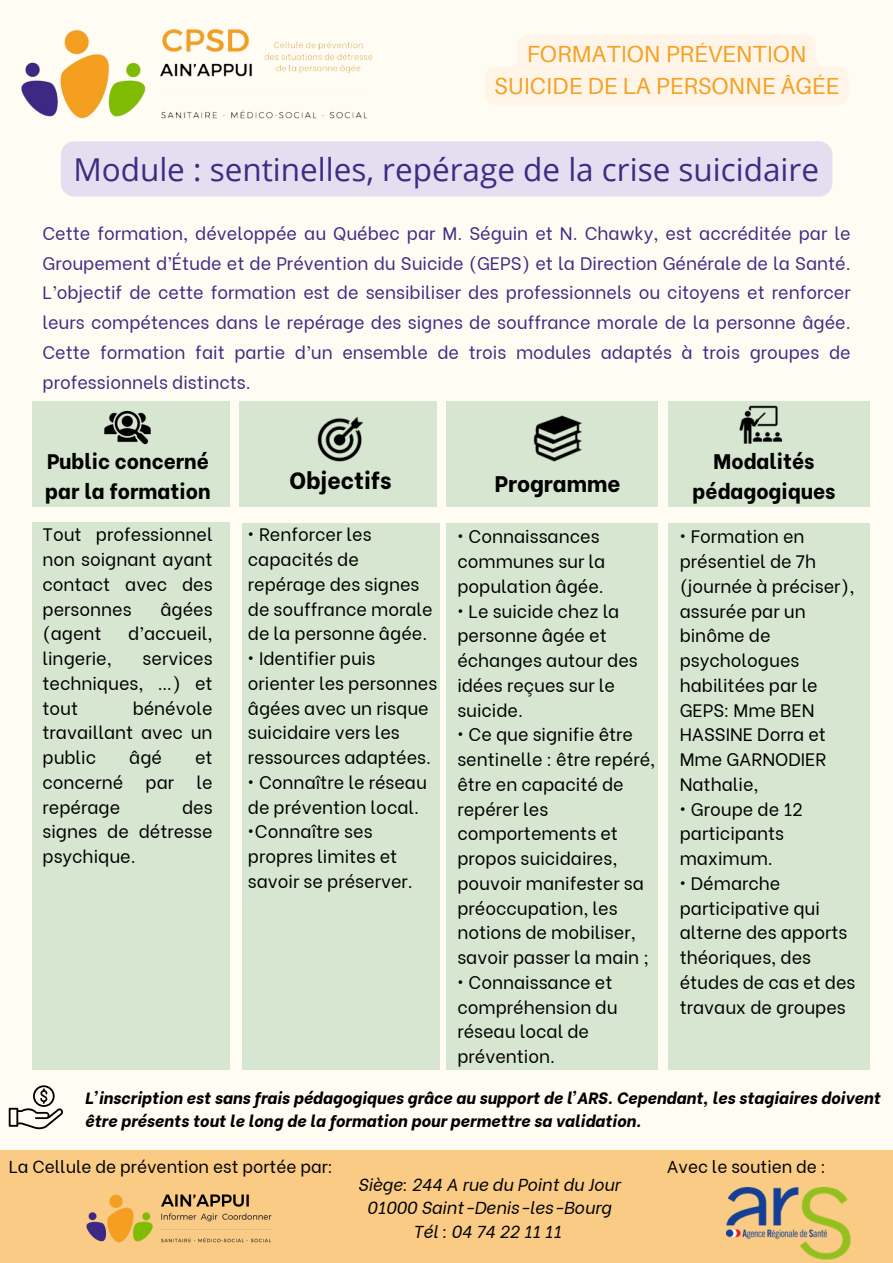
<style>
.page{position:relative;width:893px;height:1263px;background:#fffcf3}
.page>*{position:absolute;margin:0;border:0;box-sizing:border-box;transform-origin:0 0}
.t1{font:31.5px "Open Sans";color:#412a84}
.t2{font:23.25px/32.1px "Aileron";color:#f5a124;text-align:center}
.t3{font:800 23.25px "Be Vietnam";color:#000}
.t4{font:800 22.5px "Be Vietnam";color:#000}
.t5{font:800 21px/29.2px "Be Vietnam";color:#000}
.t6{font:18px/24.8px "Be Vietnam";color:#000}
.t7{font:18px/29.8px "Be Vietnam";color:#412a84;text-align:justify}
.t8{font:italic 17.25px "Be Vietnam";color:#000}
.t9{font:17.25px "Be Vietnam";color:#000}
.t10{font:italic 800 16.27px/22.5px "Be Vietnam";color:#000}
</style>
<div class="page">
<div style="left:33px;top:402px;width:197px;height:105px;background:#d7e6d0"></div>
<div style="left:240px;top:402px;width:197px;height:105px;background:#d7e6d0"></div>
<div style="left:446px;top:402px;width:212px;height:105px;background:#d7e6d0"></div>
<div style="left:668px;top:401px;width:201px;height:105px;background:#d7e6d0"></div>
<img style="left:317px;top:416px;width:47px;height:46px">
<img style="left:533px;top:415px;width:49px;height:47px">
<img style="left:739px;top:405px;width:44px;height:39px">
<img style="left:101px;top:401px;width:53px;height:44px">
<div style="left:0;top:1151px;width:893px;height:112px;background:#f9cb85"></div>
<img style="left:86px;top:1194px;width:186px;height:49px">
<img style="left:726px;top:1188px;width:125px;height:72px">
<svg style="left:9px;top:1085px;width:54px;height:44px"></svg>
<div style="left:33px;top:523px;width:197px;height:547px;background:#d7e6d0"></div>
<div style="left:242px;top:523px;width:197px;height:546px;background:#d7e6d0"></div>
<div style="left:446px;top:523px;width:212px;height:546px;background:#d7e6d0"></div>
<div style="left:668px;top:523px;width:201px;height:546px;background:#d7e6d0"></div>
<img style="left:21px;top:29px;width:352px;height:90px">
<svg style="left:485px;top:35px;width:363px;height:69px"></svg>
<div style="left:61px;top:141px;width:771px;height:56px;background:#e3dff0"></div>
<h3 class="t2" style="left:494px;top:38px;width:346px">FORMATION PRÉVENTION<br>SUICIDE DE LA PERSONNE ÂGÉE</h3>
<p class="t1" style="left:73px;top:147px;width:747px">Module : sentinelles, repérage de la crise suicidaire</p>
<p class="t7" style="left:42px;top:216px;width:809px">Cette formation, développée au Québec par M. Séguin et N. Chawky, est accréditée par le Groupement d’Étude et de Prévention du Suicide (GEPS) et la Direction Générale de la Santé.<br>L’objectif de cette formation est de sensibiliser des professionnels ou citoyens et renforcer leurs compétences dans le repérage des signes de souffrance morale de la personne âgée.<br>Cette formation fait partie d’un ensemble de trois modules adaptés à trois groupes de professionnels distincts.</p>
<h2 class="t5" style="left:45px;top:445px;width:167px">Public concerné par la formation</h2>
<p class="t6" style="left:42px;top:520px;width:172px;text-align:justify">Tout professionnel non soignant ayant contact avec des personnes</p>
<p class="t6" style="left:160px;top:595px;width:54px">âgées</p>
<p class="t6" style="left:42px;top:619px;width:61px">(agent</p>
<p class="t6" style="left:128px;top:619px;width:86px">d’accueil,</p>
<p class="t6" style="left:42px;top:644px;width:71px">lingerie,</p>
<p class="t6" style="left:42px;top:644px;width:172px;text-align:justify;text-indent:100px">services techniques, …) et tout</p>
<p class="t6" style="left:42px;top:694px;width:172px;text-align:justify;text-indent:90px">bénévole travaillant avec un public</p>
<p class="t6" style="left:129px;top:743px;width:34px">âgé</p>
<p class="t6" style="left:42px;top:743px;width:172px;text-align:justify;text-indent:153px">et concerné par le repérage</p>
<p class="t6" style="left:42px;top:793px;width:172px;text-align:justify;text-indent:140px">des signes de détresse psychique.</p>
<h3 class="t3" style="left:290px;top:461px;width:103px">Objectifs</h3>
<p class="t4" style="left:495px;top:465px;width:127px">Programme</p>
<p class="t6" style="left:248px;top:520px;width:186px">• Renforcer les capacités de repérage des signes de souffrance morale de la personne âgée.</p>
<p class="t6" style="left:248px;top:644px;width:191px">• Identifier puis orienter les personnes âgées avec un risque suicidaire vers les ressources adaptées.</p>
<p class="t6" style="left:248px;top:768px;width:181px">• Connaître le réseau de prévention local.</p>
<p class="t6" style="left:248px;top:817px;width:166px">•Connaître ses propres limites et savoir se préserver.</p>
<p class="t6" style="left:457px;top:523px;width:150px">• Connaissances communes sur la population âgée.</p>
<p class="t6" style="left:457px;top:597px;width:182px">• Le suicide chez la personne âgée et échanges autour des idées reçues sur le suicide.</p>
<p class="t6" style="left:457px;top:721px;width:199px">• Ce que signifie être sentinelle : être repéré, être en capacité de repérer les comportements et propos suicidaires, pouvoir manifester sa préoccupation, les notions de mobiliser, savoir passer la main ;</p>
<p class="t6" style="left:457px;top:968px;width:162px">• Connaissance et compréhension du réseau local de prévention.</p>
<p class="t5" style="left:692px;top:445px;width:144px;text-align:center">Modalités pédagogiques</p>
<p class="t6" style="left:679px;top:523px;width:176px">• Formation en présentiel de 7h (journée à préciser), assurée par un binôme de psychologues habilitées par le<br>GEPS: Mme BEN<br>HASSINE Dorra et<br>Mme GARNODIER<br>Nathalie,</p>
<p class="t6" style="left:679px;top:795px;width:125px">• Groupe de 12 participants maximum.</p>
<h4 class="t6" style="left:679px;top:869px;width:177px">• Démarche participative qui alterne des apports théoriques, des études de cas et des travaux de groupes</h4>
<p class="t10" style="left:85px;top:1085px;width:796px">L’inscription est sans frais pédagogiques grâce au support de l’ARS. Cependant, les stagiaires doivent être présents tout le long de la formation pour permettre sa validation.</p>
<p class="t9" style="left:9px;top:1152px;width:326px">La Cellule de prévention est portée par:</p>
<p class="t9" style="left:667px;top:1152px;width:161px">Avec le soutien de :</p>
<p class="t8" style="left:358px;top:1170px;width:264px">Siège: 244 A rue du Point du Jour</p>
<p class="t8" style="left:367px;top:1193px;width:246px">01000 Saint-Denis-les-Bourg</p>
<p class="t8" style="left:413px;top:1217px;width:150px">Tél : 04 74 22 11 11</p>
</div>
